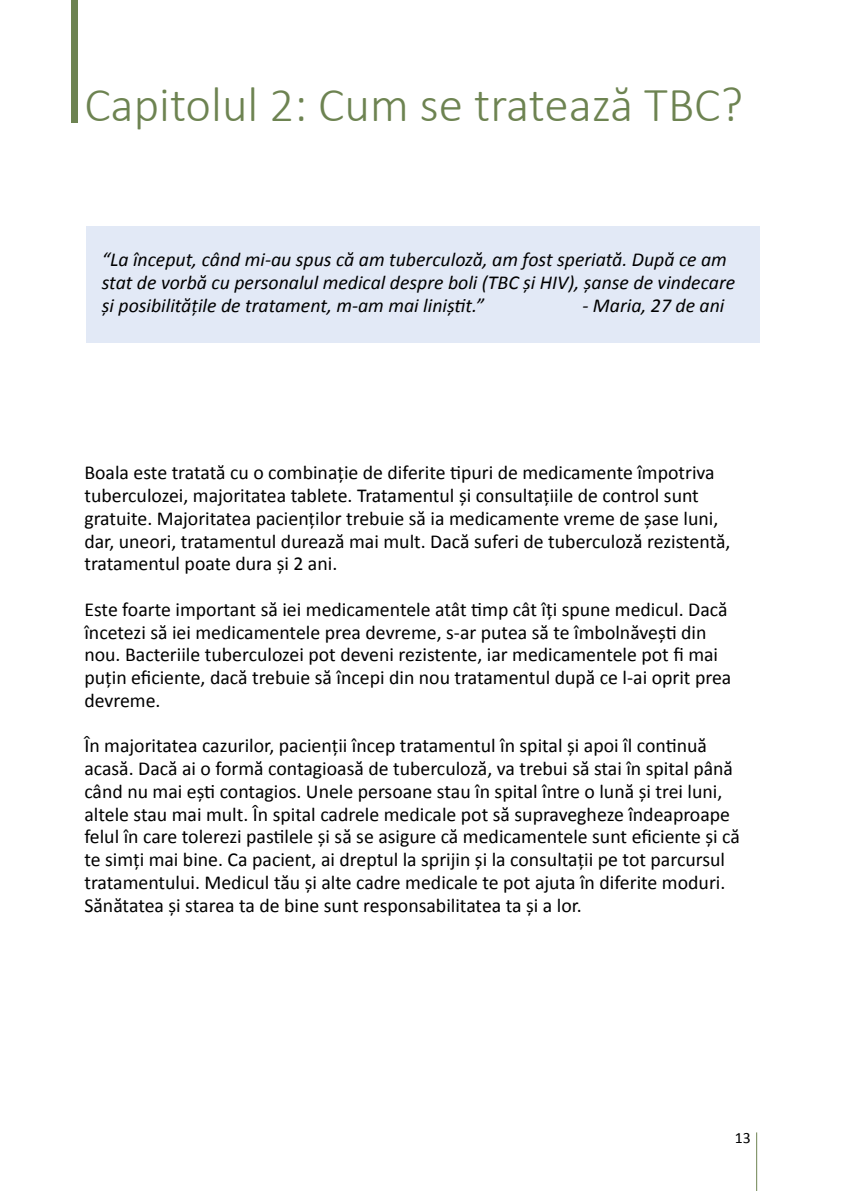
<style>
.page{position:relative;width:844px;height:1191px;background:#fff}
.page>*{position:absolute;margin:0;border:0;box-sizing:border-box;transform-origin:0 0}
.t1{font:300 49px "Calibri";color:#6d8351}
.t2{font:19.78px/22.8px "Calibri";color:#000}
.t3{font:italic 19.78px/22.8px "Calibri";color:#000}
.t4{font:15.75px "Calibri";color:#000}
</style>
<div class="page">
<hr style="left:756px;top:1132px;width:1px;height:59px;background:#6d8351">
<div style="left:86px;top:227px;width:673px;height:116px;background:#e2e9f6"></div>
<div style="left:71px;top:0;width:7px;height:122px;background:#6d8351"></div>
<h1 class="t1" style="left:84px;top:74px;width:660px">Capitolul 2: Cum se tratează TBC?</h1>
<p class="t3" style="left:102px;top:248px;width:634px">“La început, când mi-au spus că am tuberculoză, am fost speriată. După ce am stat de vorbă cu personalul medical despre boli (TBC și HIV), şanse de vindecare și posibilitățile de tratament, m-am mai liniștit.”</p>
<p class="t3" style="left:582px;top:293px;width:143px">- Maria, 27 de ani</p>
<p class="t2" style="left:84px;top:461px;width:647px">Boala este tratată cu o combinație de diferite tipuri de medicamente împotriva tuberculozei, majoritatea tablete. Tratamentul și consultaţiile de control sunt gratuite. Majoritatea pacienților trebuie să ia medicamente vreme de șase luni, dar, uneori, tratamentul durează mai mult. Dacă suferi de tuberculoză rezistentă, tratamentul poate dura și 2 ani.</p>
<p class="t2" style="left:84px;top:598px;width:648px">Este foarte important să iei medicamentele atât timp cât îţi spune medicul. Dacă încetezi să iei medicamentele prea devreme, s-ar putea să te îmbolnăvești din nou. Bacteriile tuberculozei pot deveni rezistente, iar medicamentele pot fi mai puțin eficiente, dacă trebuie să începi din nou tratamentul după ce l-ai oprit prea devreme.</p>
<p class="t2" style="left:84px;top:734px;width:657px">În majoritatea cazurilor, pacienții încep tratamentul în spital și apoi îl continuă acasă. Dacă ai o formă contagioasă de tuberculoză, va trebui să stai în spital până când nu mai ești contagios. Unele persoane stau în spital între o lună și trei luni, altele stau mai mult. În spital cadrele medicale pot să supravegheze îndeaproape felul în care tolerezi pastilele şi să se asigure că medicamentele sunt eficiente și că te simți mai bine. Ca pacient, ai dreptul la sprijin și la consultații pe tot parcursul tratamentului. Medicul tău și alte cadre medicale te pot ajuta în diferite moduri.<br>Sănătatea și starea ta de bine sunt responsabilitatea ta şi a lor.</p>
<p class="t4" style="left:734px;top:1128px;width:17px">13</p>
</div>
